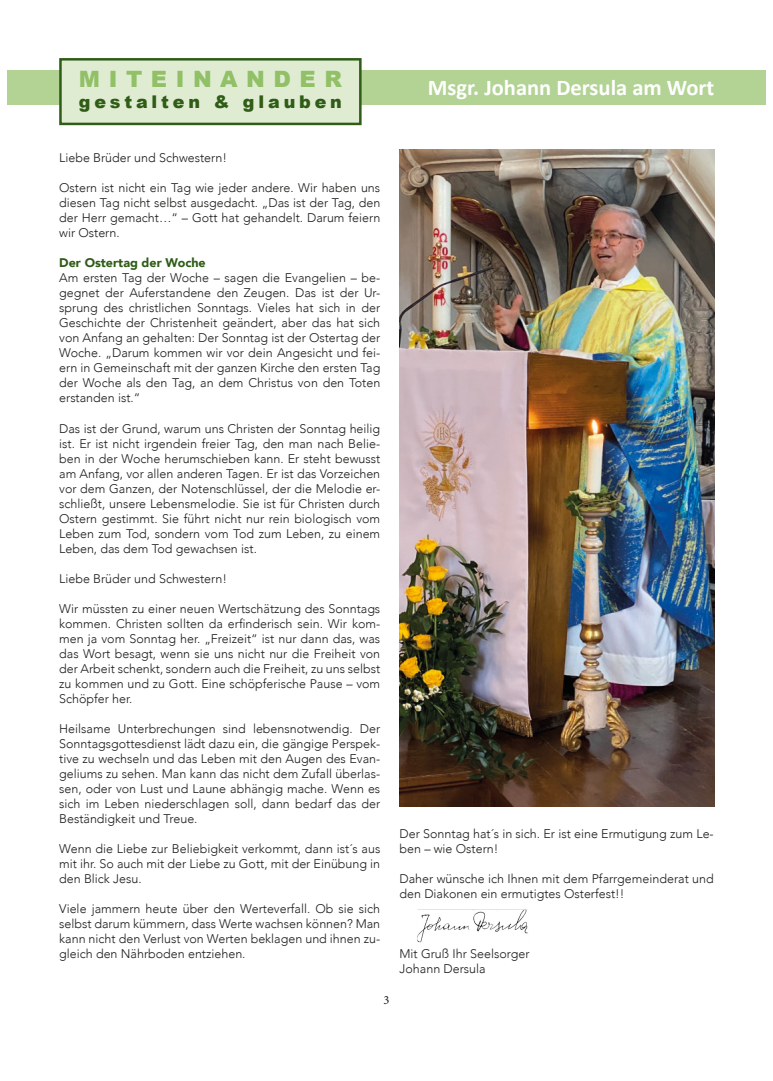
<style>
.page{position:relative;width:773px;height:1081px;background:#fff}
.page>*{position:absolute;margin:0;border:0;box-sizing:border-box;transform-origin:0 0}
.t1{font:700 22.5px "Calibri";color:#fff}
.t2{font:900 22.5px "Arial";letter-spacing:.38em;color:#91c067}
.t3{font:900 17.5px "Arial";letter-spacing:.22em;color:#2f5c16}
.t4{font:300 12.5px/15px "Avenir";color:#1d1d1b;text-align:justify}
.t5{font:900 12.5px "Avenir";color:#2f5c16}
.t6{font:12.5px "Minion Pro";color:#1d1d1b}
</style>
<div class="page">
<div style="left:7px;top:70px;width:758px;height:35px;background:#b2d394"></div>
<img style="left:399px;top:150px;width:315px;height:656px">
<div style="left:60px;top:59px;width:300px;height:65px;background:#dfecd2"></div>
<div style="left:59px;top:58px;width:302px;height:67px;border:2px solid #2f5c16"></div>
<img style="left:418px;top:910px;width:109px;height:31px">
<div style="left:416px;top:908px;width:113px;height:35px;border:1px solid #fff"></div>
<p class="t2" style="left:79px;top:63px;width:264px">MITEINANDER</p>
<p class="t3" style="left:79px;top:89px;width:264px">gestalten &amp; glauben</p>
<p class="t1" style="left:428px;top:73px;width:288px">Msgr. Johann Dersula am Wort</p>
<p class="t4" style="left:59px;top:151px;width:169px">Liebe Brüder und Schwestern!</p>
<p class="t4" style="left:59px;top:181px;width:322px">Ostern ist nicht ein Tag wie jeder andere. Wir haben uns diesen Tag nicht selbst ausgedacht. „Das ist der Tag, den der Herr gemacht…“ – Gott hat gehandelt. Darum feiern wir Ostern.</p>
<p class="t5" style="left:59px;top:252px;width:148px">Der Ostertag der Woche</p>
<p class="t4" style="left:59px;top:271px;width:322px">Am ersten Tag der Woche – sagen die Evangelien – be&shy;gegnet der Auferstandene den Zeugen. Das ist der Ur&shy;sprung des christlichen Sonntags. Vieles hat sich in der Geschichte der Christenheit geändert, aber das hat sich von Anfang an gehalten: Der Sonntag ist der Ostertag der Woche. „Darum kommen wir vor dein Angesicht und fei&shy;ern in Gemeinschaft mit der ganzen Kirche den ersten Tag der Woche als den Tag, an dem Christus von den Toten erstanden ist.“</p>
<p class="t4" style="left:59px;top:421px;width:322px">Das ist der Grund, warum uns Christen der Sonntag heilig ist. Er ist nicht irgendein freier Tag, den man nach Belie&shy;ben in der Woche herumschieben kann. Er steht bewusst am Anfang, vor allen anderen Tagen. Er ist das Vorzeichen vor dem Ganzen, der Notenschlüssel, der die Melodie er&shy;schließt, unsere Lebensmelodie. Sie ist für Christen durch Ostern gestimmt. Sie führt nicht nur rein biologisch vom Leben zum Tod, sondern vom Tod zum Leben, zu einem Leben, das dem Tod gewachsen ist.</p>
<p class="t4" style="left:59px;top:571px;width:169px">Liebe Brüder und Schwestern!</p>
<p class="t4" style="left:59px;top:601px;width:322px">Wir müssten zu einer neuen Wertschätzung des Sonntags kommen. Christen sollten da erfinderisch sein. Wir kom&shy;men ja vom Sonntag her. „Freizeit“ ist nur dann das, was das Wort besagt, wenn sie uns nicht nur die Freiheit von der Arbeit schenkt, sondern auch die Freiheit, zu uns selbst zu kommen und zu Gott. Eine schöpferische Pause – vom Schöpfer her.</p>
<p class="t4" style="left:59px;top:721px;width:322px">Heilsame Unterbrechungen sind lebensnotwendig. Der Sonntagsgottesdienst lädt dazu ein, die gängige Perspek&shy;tive zu wechseln und das Leben mit den Augen des Evan&shy;geliums zu sehen. Man kann das nicht dem Zufall überlas&shy;sen, oder von Lust und Laune abhängig mache. Wenn es sich im Leben niederschlagen soll, dann bedarf das der Beständigkeit und Treue.</p>
<p class="t4" style="left:59px;top:841px;width:322px">Wenn die Liebe zur Beliebigkeit verkommt, dann ist´s aus mit ihr. So auch mit der Liebe zu Gott, mit der Einübung in den Blick Jesu.</p>
<p class="t4" style="left:59px;top:901px;width:322px">Viele jammern heute über den Werteverfall. Ob sie sich selbst darum kümmern, dass Werte wachsen können? Man kann nicht den Verlust von Werten beklagen und ihnen zu&shy;gleich den Nährboden entziehen.</p>
<p class="t6" style="left:383px;top:991px;width:7px">3</p>
<p class="t4" style="left:399px;top:826px;width:316px">Der Sonntag hat´s in sich. Er ist eine Ermutigung zum Le&shy;ben – wie Ostern!</p>
<p class="t4" style="left:399px;top:871px;width:316px">Daher wünsche ich Ihnen mit dem Pfarrgemeinderat und den Diakonen ein ermutigtes Osterfest!!</p>
<p class="t4" style="left:399px;top:946px;width:131px">Mit Gruß Ihr Seelsorger</p>
<p class="t4" style="left:399px;top:961px;width:88px">Johann Dersula</p>
</div>
